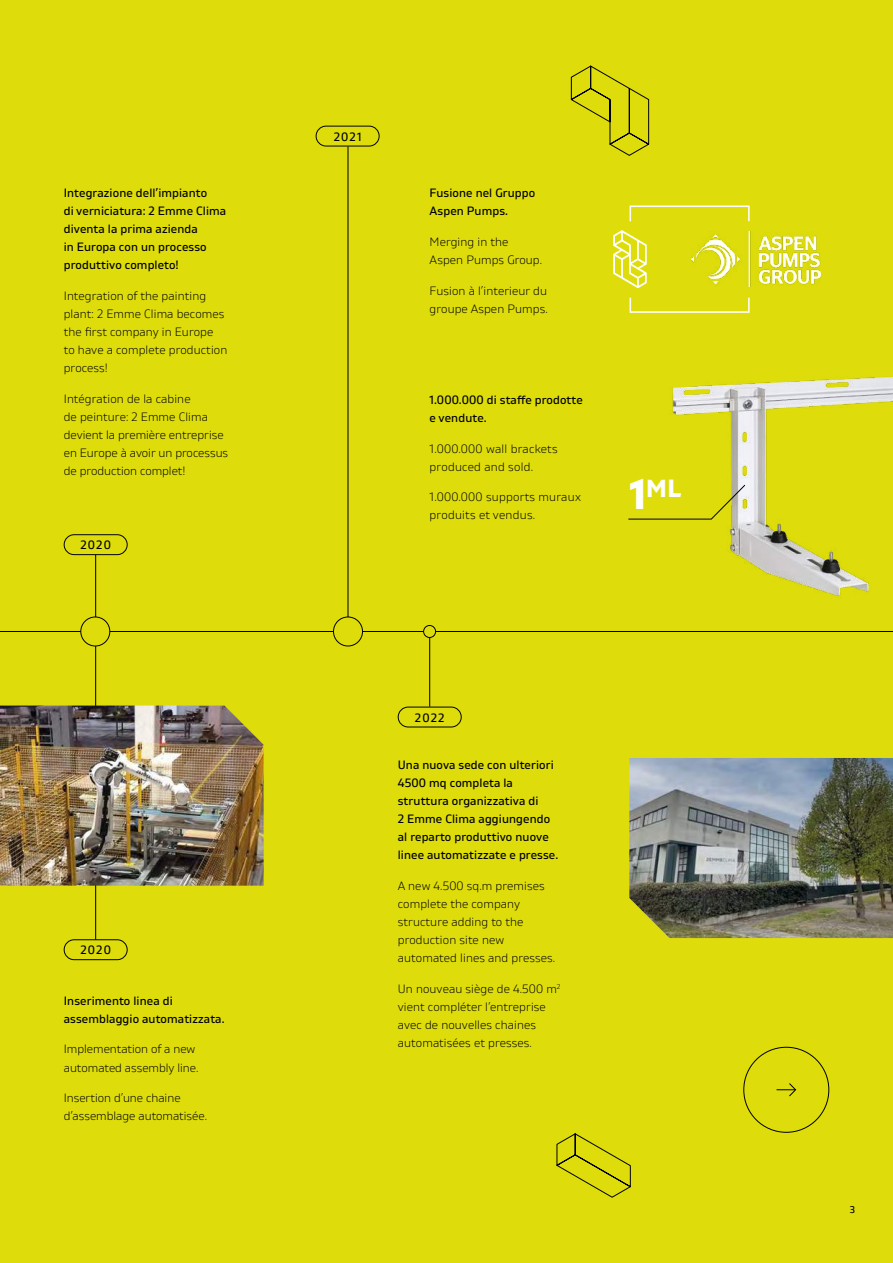
<style>
.page{position:relative;width:893px;height:1263px;background:#dedd0b}
.page>*{position:absolute;margin:0;border:0;box-sizing:border-box;transform-origin:0 0}
.t1{font:700 24.45px "Gilam";color:#fff}
.t2{font:300 12px/18px "Gilam";letter-spacing:.01em;color:#000}
.t3{font:12px/18px "Gilam";letter-spacing:.01em;color:#000}
.t4{font:9.75px "Gilam";color:#000}
.s1{font-size:42px}
</style>
<div class="page">
<img style="left:629px;top:758px;width:264px;height:180px">
<img style="left:672px;top:376px;width:221px;height:221px">
<hr style="left:0;top:631px;width:893px;height:1px;background:#000">
<hr style="left:95px;top:546px;width:1px;height:395px;background:#000">
<div style="left:64px;top:939px;width:64px;height:21px;border:1px solid #000;border-radius:10px"></div>
<div style="left:64px;top:535px;width:63px;height:20px;background:#dedd0b;border-radius:10px"></div>
<div style="left:64px;top:534px;width:64px;height:21px;border:1px solid #000;border-radius:10px"></div>
<div style="left:81px;top:617px;width:29px;height:29px;background:#dedd0b;border-radius:50%"></div>
<div style="left:80px;top:617px;width:30px;height:29px;border:1px solid #000;border-radius:50%"></div>
<svg style="left:776px;top:1083px;width:21px;height:14px"></svg>
<hr style="left:348px;top:146px;width:1px;height:482px;background:#000">
<hr style="left:429px;top:634px;width:1px;height:73px;background:#000">
<div style="left:333px;top:617px;width:29px;height:29px;background:#dedd0b;border-radius:50%"></div>
<div style="left:333px;top:617px;width:30px;height:29px;border:1px solid #000;border-radius:50%"></div>
<div style="left:316px;top:126px;width:63px;height:20px;border:1px solid #000;border-radius:10px"></div>
<div style="left:398px;top:707px;width:64px;height:20px;border:1px solid #000;border-radius:10px"></div>
<div style="left:424px;top:625px;width:12px;height:12px;background:#dedd0b;border-radius:50%"></div>
<div style="left:423px;top:625px;width:13px;height:13px;border:1px solid #000;border-radius:50%"></div>
<svg style="left:556px;top:1133px;width:75px;height:64px"></svg>
<svg style="left:613px;top:230px;width:34px;height:58px"></svg>
<div style="left:630px;top:206px;width:120px;height:16px;border:2px solid #fff"></div>
<img style="left:691px;top:232px;width:129px;height:55px">
<div style="left:630px;top:297px;width:120px;height:16px;border:2px solid #fff"></div>
<svg style="left:570px;top:65px;width:80px;height:91px"></svg>
<svg style="left:628px;top:484px;width:118px;height:36px"></svg>
<img style="left:0;top:705px;width:264px;height:181px">
<p class="t3" style="left:334px;top:127px;width:29px">2021</p>
<p class="t3" style="left:64px;top:184px;width:164px">Integrazione dell’impianto<br>di verniciatura: 2 Emme Clima diventa la prima azienda<br>in Europa con un processo produttivo completo!</p>
<p class="t2" style="left:64px;top:286px;width:165px">Integration of the painting plant: 2 Emme Clima becomes the first company in Europe to have a complete production process!</p>
<p class="t2" style="left:64px;top:389px;width:166px">Intégration de la cabine<br>de peinture: 2 Emme Clima devient la première entreprise en Europe à avoir un processus de production complet!</p>
<p class="t3" style="left:430px;top:390px;width:155px">1.000.000 di staffe prodotte e vendute.</p>
<p class="t3" style="left:430px;top:184px;width:107px">Fusione nel Gruppo<br>Aspen Pumps.</p>
<p class="t2" style="left:430px;top:232px;width:114px">Merging in the<br>Aspen Pumps Group.</p>
<p class="t2" style="left:430px;top:281px;width:120px">Fusion à l’interieur du groupe Aspen Pumps.</p>
<p class="t2" style="left:430px;top:439px;width:130px">1.000.000 wall brackets produced and sold.</p>
<p class="t2" style="left:430px;top:488px;width:153px">1.000.000 supports muraux produits et vendus.</p>
<p class="t3" style="left:80px;top:535px;width:32px">2020</p>
<h1 class="t1" style="left:629px;top:470px;width:54px"><span class="s1">1</span>ML</h1>
<p class="t3" style="left:80px;top:940px;width:32px">2020</p>
<p class="t3" style="left:64px;top:991px;width:162px">Inserimento linea di assemblaggio automatizzata.</p>
<p class="t2" style="left:64px;top:1040px;width:136px">Implementation of a new automated assembly line.</p>
<p class="t2" style="left:64px;top:1088px;width:145px">Insertion d’une chaine d’assemblage automatisée.</p>
<p class="t3" style="left:415px;top:708px;width:31px">2022</p>
<p class="t3" style="left:398px;top:755px;width:162px">Una nuova sede con ulteriori<br>4500 mq completa la struttura organizzativa di<br>2 Emme Clima aggiungendo al reparto produttivo nuove linee automatizzate e presse.</p>
<p class="t2" style="left:398px;top:876px;width:159px">A new 4.500 sq.m premises complete the company structure adding to the production site new automated lines and presses.</p>
<p class="t2" style="left:398px;top:979px;width:164px">Un nouveau siège de 4.500 m<sup>2 </sup>vient compléter l’entreprise avec de nouvelles chaines automatisées et presses.</p>
<p class="t4" style="left:850px;top:1202px;width:7px">3</p>
</div>
